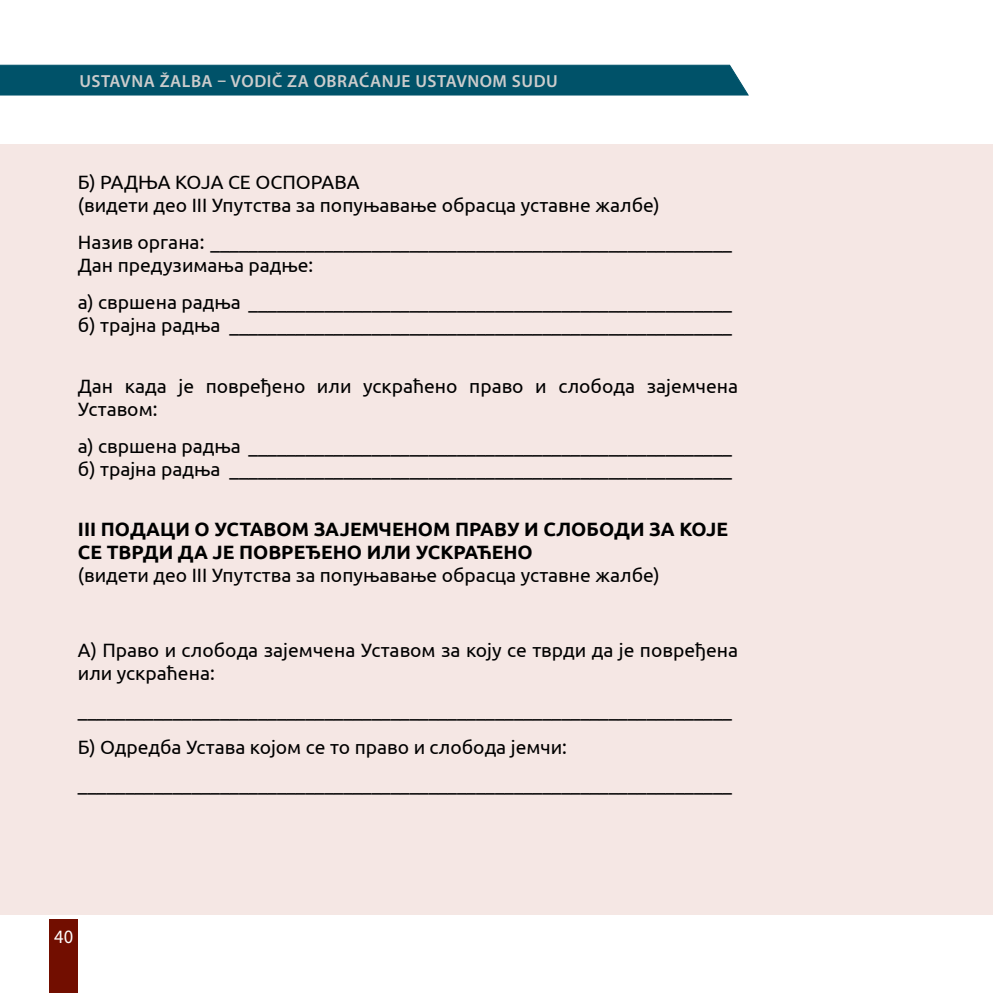
<style>
.page{position:relative;width:993px;height:993px;background:#fff}
.page>*{position:absolute;margin:0;border:0;box-sizing:border-box;transform-origin:0 0}
.t1{font:19.25px/23.1px "Ubuntu";color:#000}
.t2{font:700 19.25px/23.1px "Ubuntu";color:#000}
.t3{font:19.25px "Source Sans Pro";color:#fff}
.t4{font:600 17.5px "Myriad Pro";letter-spacing:.03em;color:#ccc}
</style>
<div class="page">
<svg style="left:0;top:64px;width:749px;height:32px;background:#0d5a70"></svg>
<div style="left:50px;top:919px;width:28px;height:73px;background:#720e00"></div>
<div style="left:0;top:144px;width:992px;height:770px;background:#f5e7e4"></div>
<p class="t4" style="left:79px;top:70px;width:480px">USTAVNA ŽALBA – VODIČ ZA OBRAĆANJE USTAVNOM SUDU</p>
<p class="t1" style="left:78px;top:170px;width:583px">Б) РАДЊА КОЈА СЕ ОСПОРАВА<br>(видети део III Упутства за попуњавање обрасца уставне жалбе)</p>
<p class="t1" style="left:78px;top:230px;width:655px">Назив органа: _______________________________________________________<br>Дан предузимања радње:</p>
<p class="t1" style="left:78px;top:290px;width:655px">а) свршена радња ___________________________________________________ б) трајна радња _____________________________________________________</p>
<p class="t1" style="left:78px;top:373px;width:661px">Дан када је повређено или ускраћено право и слобода зајемчена<br>Уставом:</p>
<p class="t1" style="left:78px;top:433px;width:655px">а) свршена радња ___________________________________________________ б) трајна радња _____________________________________________________</p>
<p class="t2" style="left:78px;top:517px;width:651px">III ПОДАЦИ О УСТАВОМ ЗАЈЕМЧЕНОМ ПРАВУ И СЛОБОДИ ЗА КОЈЕ<br>СЕ ТВРДИ ДА ЈЕ ПОВРЕЂЕНО ИЛИ УСКРАЋЕНО</p>
<p class="t1" style="left:78px;top:563px;width:583px">(видети део III Упутства за попуњавање обрасца уставне жалбе)</p>
<p class="t1" style="left:78px;top:637px;width:661px">А) Право и слобода зајемчена Уставом за коју се тврди да је повређена или ускраћена:</p>
<p class="t1" style="left:78px;top:690px;width:655px;line-height:37.1px">_____________________________________________________________________<br>Б) Одредба Устава којом се то право и слобода јемчи: _____________________________________________________________________</p>
<p class="t3" style="left:54px;top:924px;width:21px">40</p>
</div>
